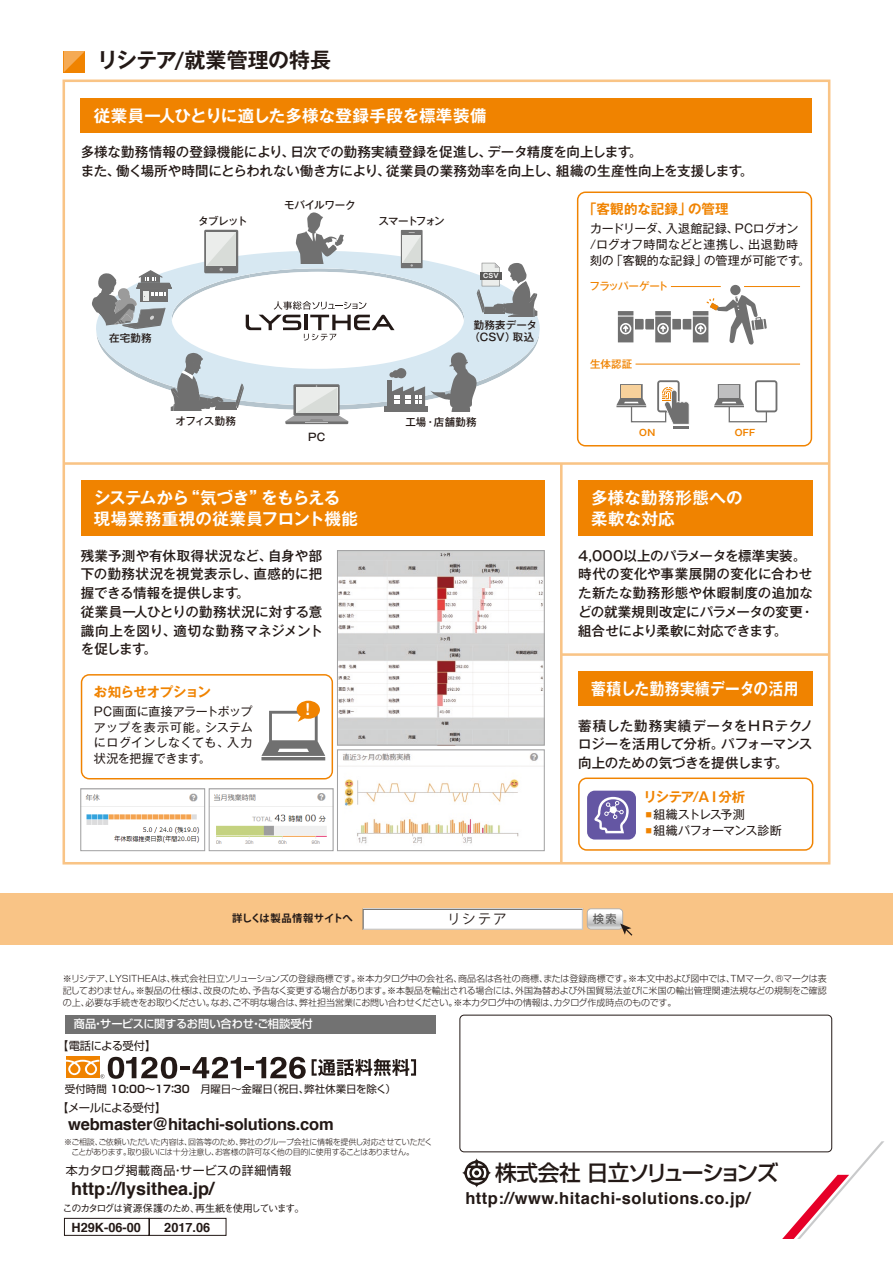
<style>
.page{position:relative;width:893px;height:1263px;background:#fff}
.page>*{position:absolute;margin:0;border:0;box-sizing:border-box;transform-origin:0 0}
.t1{font:500 21.75px "Shin Go Pro";letter-spacing:-.075em;color:#231916}
.t2{font:700 21px "Gothic MB101 Pro De";letter-spacing:-.005em;color:#231916}
.t3{font:700 18px "Helvetica";color:#231916}
.t4{font:700 16.5px/21px "Gothic MB101 Pro De";letter-spacing:.01em;color:#fff}
.t5{font:700 16.5px "Helvetica";letter-spacing:.03em;color:#231916}
.t6{font:700 16.5px/21px "Gothic MB101 Pro De";letter-spacing:-.015em;color:#fff}
.t7{font:700 16.5px "Helvetica";letter-spacing:-.015em;color:#231916}
.t8{font:700 16.5px "Gothic MB101 Pro De";letter-spacing:.01em;color:#fff;scale:.89 1}
.t9{font:700 15px "Gothic MB101 Pro De";color:#fff}
.t10{font:13.65px "Koz Go Pro";color:#231916}
.t11{font:500 13.5px/18.8px "Gothic MB101 Pro";color:#231916}
.t12{font:700 13.5px "Gothic MB101 Pro De";letter-spacing:.01em;color:#f08300}
.t13{font:700 13.5px "Gothic MB101 Pro De";letter-spacing:-.045em;color:#f08300}
.t14{font:700 13.5px "Gothic MB101 Pro De";letter-spacing:-.105em;color:#f08300}
.t15{font:700 12.75px "Helvetica";color:#231916}
.t16{font:12px/15.8px "Gothic MB101 Pro";color:#231916;text-align:justify}
.t17{font:12px "Shin Go Pro";letter-spacing:.035em;color:#231916}
.t18{font:12px "Gothic MB101 Pro";letter-spacing:-.035em;color:#231916}
.t19{font:12px "Gothic MB101 Pro";letter-spacing:-.1em;color:#231916}
.t20{font:500 11.25px "Shin Go Pro";letter-spacing:-.01em;color:#fff}
.t21{font:11.25px "Shin Go Pro";letter-spacing:-.045em;color:#231916}
.t22{font:500 11.25px "Koz Go Pro";color:#595857}
.t23{font:10.5px "Shin Go Pro";letter-spacing:-.015em;color:#231916}
.t24{font:500 10.5px "Gothic MB101 Pro";letter-spacing:-.01em;color:#231916}
.t25{font:500 10.5px/12px "Gothic MB101 Pro";letter-spacing:.01em;color:#231916;text-align:center}
.t26{font:500 10.5px "Gothic MB101 Pro";letter-spacing:-.065em;color:#f08300}
.t27{font:500 10.5px "Gothic MB101 Pro";letter-spacing:-.095em;color:#231916}
.t28{font:500 10.5px "Gothic MB101 Pro";letter-spacing:-.02em;color:#f08300}
.t29{font:700 10.35px "Koz Go Pro";letter-spacing:-.02em;color:#231916}
.t30{font:500 10.05px "Gothic BBB Pro";letter-spacing:-.13em;color:#231916}
.t31{font:300 9px/12px "Shin Go Pro";letter-spacing:-.02em;color:#231916;text-align:justify}
.t32{font:700 9px "Gothic MB101 Pro De";color:#f08300}
.t33{font:300 7.95px/10.5px "Shin Go Pro";letter-spacing:-.02em;color:#231916}
.t34{font:700 6.45px "Gothic MB101 Pro De";color:#fff}
.s1{font-size:23.1px}
.s2{font-family:"Shin Go Pro De";font-weight:700}
</style>
<div class="page">
<div style="left:63px;top:80px;width:767px;height:784px;border:3px solid #f9c486"></div>
<svg style="left:92px;top:212px;width:448px;height:212px"></svg>
<svg style="left:64px;top:1217px;width:163px;height:19px"></svg>
<div style="left:81px;top:99px;width:731px;height:34px;background:#f08300"></div>
<div style="left:81px;top:481px;width:463px;height:55px;background:#f08300"></div>
<div style="left:578px;top:481px;width:234px;height:55px;background:#f08300"></div>
<div style="left:578px;top:671px;width:234px;height:35px;background:#f08300"></div>
<svg style="left:64px;top:51px;width:21px;height:21px"></svg>
<hr style="left:64px;top:462px;width:765px;height:3px;background:#f9c486">
<hr style="left:561px;top:653px;width:268px;height:3px;background:#f9c486">
<hr style="left:560px;top:463px;width:3px;height:400px;background:#f9c486">
<img style="left:82px;top:793px;width:121px;height:50px">
<div style="left:80px;top:788px;width:125px;height:63px;border:1px solid #a0a0a1"></div>
<img style="left:211px;top:793px;width:120px;height:51px">
<div style="left:209px;top:788px;width:124px;height:63px;border:1px solid #a0a0a1"></div>
<img style="left:339px;top:753px;width:204px;height:91px">
<div style="left:337px;top:749px;width:208px;height:102px;border:1px solid #a0a0a1"></div>
<img style="left:339px;top:552px;width:204px;height:191px">
<div style="left:337px;top:550px;width:208px;height:195px;border:1px solid #a0a0a1"></div>
<svg style="left:81px;top:674px;width:252px;height:105px"></svg>
<svg style="left:577px;top:192px;width:235px;height:254px"></svg>
<svg style="left:578px;top:777px;width:235px;height:74px"></svg>
<svg style="left:462px;top:1158px;width:29px;height:30px"></svg>
<div style="left:65px;top:1015px;width:370px;height:18px;background:#727272"></div>
<svg style="left:782px;top:1141px;width:102px;height:98px"></svg>
<svg style="left:312px;top:1059px;width:104px;height:17px"></svg>
<div style="left:66px;top:1056px;width:33px;height:22px;background:#f08300"></div>
<svg style="left:66px;top:1057px;width:240px;height:22px"></svg>
<div style="left:460px;top:1015px;width:372px;height:137px;background:#fff;border-radius:4px"></div>
<div style="left:459px;top:1015px;width:373px;height:137px;border:1px solid #231916;border-radius:4px"></div>
<div style="left:0;top:893px;width:893px;height:51px;background:#f9c486"></div>
<svg style="left:362px;top:908px;width:270px;height:28px"></svg>
<h2 class="t2" style="left:97px;top:43px;width:235px">リシテア<span class="s1">/</span>就業管理の特長</h2>
<p class="t4" style="left:94px;top:103px;width:394px">従業員一人ひとりに適した多様な登録手段を標準装備</p>
<p class="t11" style="left:81px;top:141px;width:701px">多様な勤務情報の登録機能により、日次での勤務実績登録を促進し、データ精度を向上します。<br>また、働く場所や時間にとらわれない働き方により、従業員の業務効率を向上し、組織の生産性向上を支援します。　　</p>
<p class="t24" style="left:198px;top:212px;width:51px">タブレット</p>
<p class="t24" style="left:284px;top:197px;width:73px">モバイルワーク</p>
<p class="t27" style="left:379px;top:212px;width:68px">スマートフォン</p>
<p class="t12" style="left:583px;top:198px;width:147px">「客観的な記録」の管理</p>
<p class="t16" style="left:590px;top:219px;width:221px;text-align:left">カードリーダ、入退館記録、PCログオン<br>/ログオフ時間などと連携し、出退勤時刻の「客観的な記録」の管理が可能です。</p>
<p class="t34" style="left:483px;top:270px;width:17px">CSV</p>
<p class="t26" style="left:590px;top:277px;width:80px">フラッパーゲート</p>
<p class="t24" style="left:109px;top:329px;width:44px">在宅勤務</p>
<p class="t25" style="left:470px;top:318px;width:69px">勤務表データ（CSV）取込</p>
<p class="t28" style="left:590px;top:355px;width:44px">生体認証</p>
<p class="t24" style="left:176px;top:413px;width:62px">オフィス勤務</p>
<p class="t24" style="left:308px;top:428px;width:19px">PC</p>
<p class="t24" style="left:405px;top:413px;width:73px">工場・店舗勤務</p>
<p class="t32" style="left:639px;top:425px;width:17px">ON</p>
<p class="t32" style="left:735px;top:425px;width:22px">OFF</p>
<p class="t6" style="left:94px;top:485px;width:266px">システムから“気づき”をもらえる現場業務重視の従業員フロント機能</p>
<p class="t11" style="left:81px;top:544px;width:244px">残業予測や有休取得状況など、自身や部下の勤務状況を視覚表示し、直感的に把握できる情報を提供します。<br>従業員一人ひとりの勤務状況に対する意識向上を図り、適切な勤務マネジメントを促します。</p>
<p class="t4" style="left:591px;top:485px;width:153px">多様な勤務形態への柔軟な対応</p>
<p class="t11" style="left:578px;top:544px;width:237px">4,000以上のパラメータを標準実装。時代の変化や事業展開の変化に合わせた新たな勤務形態や休暇制度の追加などの就業規則改定にパラメータの変更・組合せにより柔軟に対応できます。</p>
<p class="t13" style="left:94px;top:680px;width:118px">お知らせオプション</p>
<p class="t16" style="left:94px;top:702px;width:160px">PC画面に直接アラートポップアップを表示可能。システムにログインしなくても、入力状況を把握できます。</p>
<p class="t9" style="left:306px;top:697px;width:6px">!</p>
<p class="t8" style="left:591px;top:675px;width:234px">蓄積した勤務実績データの活用</p>
<p class="t11" style="left:578px;top:714px;width:237px;text-align:justify">蓄積した勤務実績データをＨＲテクノロジーを活用して分析。パフォーマンス向上のための気づきを提供します。</p>
<p class="t14" style="left:644px;top:786px;width:103px">リシテア/ＡＩ分析</p>
<p class="t19" style="left:646px;top:805px;width:100px"><sup>■</sup> 組織ストレス予測</p>
<p class="t18" style="left:646px;top:820px;width:138px"><sup>■</sup> 組織パフォーマンス診断</p>
<p class="t29" style="left:232px;top:912px;width:122px">詳しくは製品情報サイトへ</p>
<p class="t10" style="left:447px;top:910px;width:61px">リシテア</p>
<p class="t22" style="left:593px;top:912px;width:25px">検索</p>
<p class="t31" style="left:63px;top:971px;width:765px">※リシテア、LYSITHEAは、株式会社日立ソリューションズの登録商標です。※本カタログ中の会社名、商品名は各社の商標、または登録商標です。※本文中および図中では、TMマーク、®マークは表記しておりません。※製品の仕様は、改良のため、予告なく変更する場合があります。※本製品を輸出される場合には、外国為替および外国貿易法並びに米国の輸出管理関連法規などの規制をご確認の上、必要な手続きをお取りください。なお、ご不明な場合は、弊社担当営業にお問い合わせください。※本カタログ中の情報は、カタログ作成時点のものです。</p>
<p class="t20" style="left:74px;top:1015px;width:241px">商品・サービスに関するお問い合わせ・ご相談受付</p>
<p class="t21" style="left:57px;top:1037px;width:101px">【電話による受付】</p>
<p class="t23" style="left:65px;top:1081px;width:333px">受付時間 <span class="s2">10:00～17：30</span>　月曜日～金曜日（祝日、弊社休業日を除く）</p>
<p class="t21" style="left:57px;top:1098px;width:111px">【メールによる受付】</p>
<p class="t7" style="left:68px;top:1110px;width:267px">webmaster@hitachi-solutions.com</p>
<p class="t33" style="left:64px;top:1135px;width:370px">※ご相談、ご依頼いただいた内容は、回答等のため、弊社のグループ会社に情報を提供し対応させていただく　ことがあります。取り扱いには十分注意し、お客様の許可なく他の目的に使用することはありません。</p>
<p class="t17" style="left:66px;top:1160px;width:227px">本カタログ掲載商品・サービスの詳細情報</p>
<h3 class="t3" style="left:71px;top:1174px;width:145px">http://lysithea.jp/</h3>
<p class="t30" style="left:63px;top:1200px;width:244px">このカタログは資源保護のため、再生紙を使用しています。</p>
<p class="t15" style="left:72px;top:1217px;width:71px">H29K-06-00</p>
<p class="t15" style="left:164px;top:1217px;width:48px">2017.06</p>
<h1 class="t1" style="left:495px;top:1155px;width:285px">株式会社 日立ソリューションズ</h1>
<p class="t5" style="left:465px;top:1185px;width:286px">http://www.hitachi-solutions.co.jp/</p>
</div>
